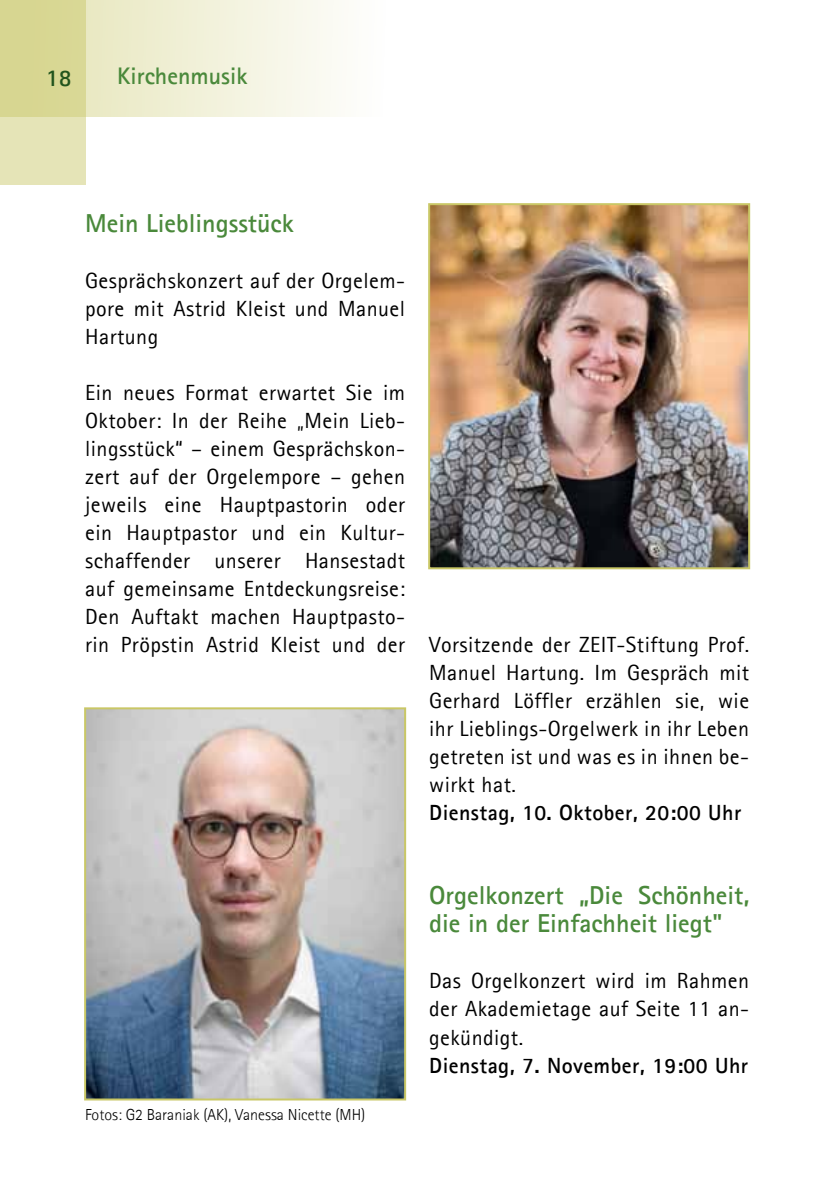
<style>
.page{position:relative;width:840px;height:1191px;background:#fff}
.page>*{position:absolute;margin:0;border:0;box-sizing:border-box;transform-origin:0 0}
.t1{font:700 26px/28px "Agfa Rotis Sans Serif";color:#4a893b}
.t2{font:700 24px "Agfa Rotis Sans Serif";color:#4a893b}
.t3{font:700 24px "Agfa Rotis Sans Serif";color:#22541d}
.t4{font:22px/28px "Agfa Rotis Sans Serif";letter-spacing:.02em;color:#000;text-align:justify}
.t5{font:700 22px "Agfa Rotis Sans Serif";letter-spacing:.02em;color:#000}
.t6{font:300 16px "Agfa Rotis Sans Serif";color:#000}
</style>
<div class="page">
<div style="left:0;top:0;width:85px;height:184px;background:#e5e4b7"></div>
<svg style="left:0;top:0;width:339px;height:116px;background:#ebeac8"></svg>
<img style="left:87px;top:710px;width:316px;height:387px">
<div style="left:84px;top:707px;width:322px;height:393px;border:2px solid #c9c766"></div>
<img style="left:431px;top:206px;width:315px;height:360px">
<div style="left:428px;top:203px;width:321px;height:366px;border:2px solid #c9c766"></div>
<p class="t3" style="left:46px;top:62px;width:27px">18</p>
<p class="t2" style="left:117px;top:61px;width:132px">Kirchenmusik</p>
<p class="t1" style="left:85px;top:209px;width:210px">Mein Lieblingsstück</p>
<p class="t4" style="left:85px;top:266px;width:321px">Gesprächskonzert auf der Orgelem&shy;pore mit Astrid Kleist und Manuel Hartung</p>
<p class="t4" style="left:85px;top:378px;width:321px">Ein neues Format erwartet Sie im</p>
<p class="t4" style="left:85px;top:406px;width:321px">Oktober: In der Reihe „Mein Lieb-</p>
<p class="t4" style="left:85px;top:434px;width:321px">lingsstück“ – einem Gesprächskon-</p>
<p class="t4" style="left:85px;top:462px;width:321px">zert auf der Orgelempore – gehen</p>
<p class="t4" style="left:85px;top:490px;width:321px">jeweils eine Hauptpastorin oder</p>
<p class="t4" style="left:85px;top:518px;width:321px">ein Hauptpastor und ein Kultur-</p>
<p class="t4" style="left:85px;top:546px;width:321px">schaffender unserer Hansestadt</p>
<p class="t4" style="left:85px;top:574px;width:321px">auf gemeinsame Entdeckungsreise:</p>
<p class="t4" style="left:85px;top:602px;width:321px">Den Auftakt machen Hauptpasto-</p>
<p class="t4" style="left:85px;top:630px;width:665px">rin Pröpstin Astrid Kleist und der Vorsitzende der ZEIT-Stiftung Prof.</p>
<p class="t4" style="left:429px;top:658px;width:321px">Manuel Hartung. Im Gespräch mit</p>
<p class="t4" style="left:429px;top:686px;width:321px">Gerhard Löffler erzählen sie, wie</p>
<p class="t4" style="left:429px;top:714px;width:321px">ihr Lieblings-Orgelwerk in ihr Leben</p>
<p class="t4" style="left:429px;top:742px;width:321px">getreten ist und was es in ihnen be-</p>
<p class="t4" style="left:429px;top:770px;width:88px">wirkt hat.</p>
<p class="t5" style="left:429px;top:799px;width:313px">Dienstag, 10. Oktober, 20:00 Uhr</p>
<p class="t6" style="left:85px;top:1104px;width:281px">Fotos: G2 Baraniak (AK), Vanessa Nicette (MH)</p>
<p class="t1" style="left:429px;top:881px;width:321px">Orgelkonzert „Die Schönheit, die in der Einfachheit liegt"</p>
<p class="t4" style="left:429px;top:966px;width:321px">Das Orgelkonzert wird im Rahmen der Akademietage auf Seite 11 an&shy;gekündigt.</p>
<p class="t5" style="left:429px;top:1051px;width:320px">Dienstag, 7. November, 19:00 Uhr</p>
</div>
